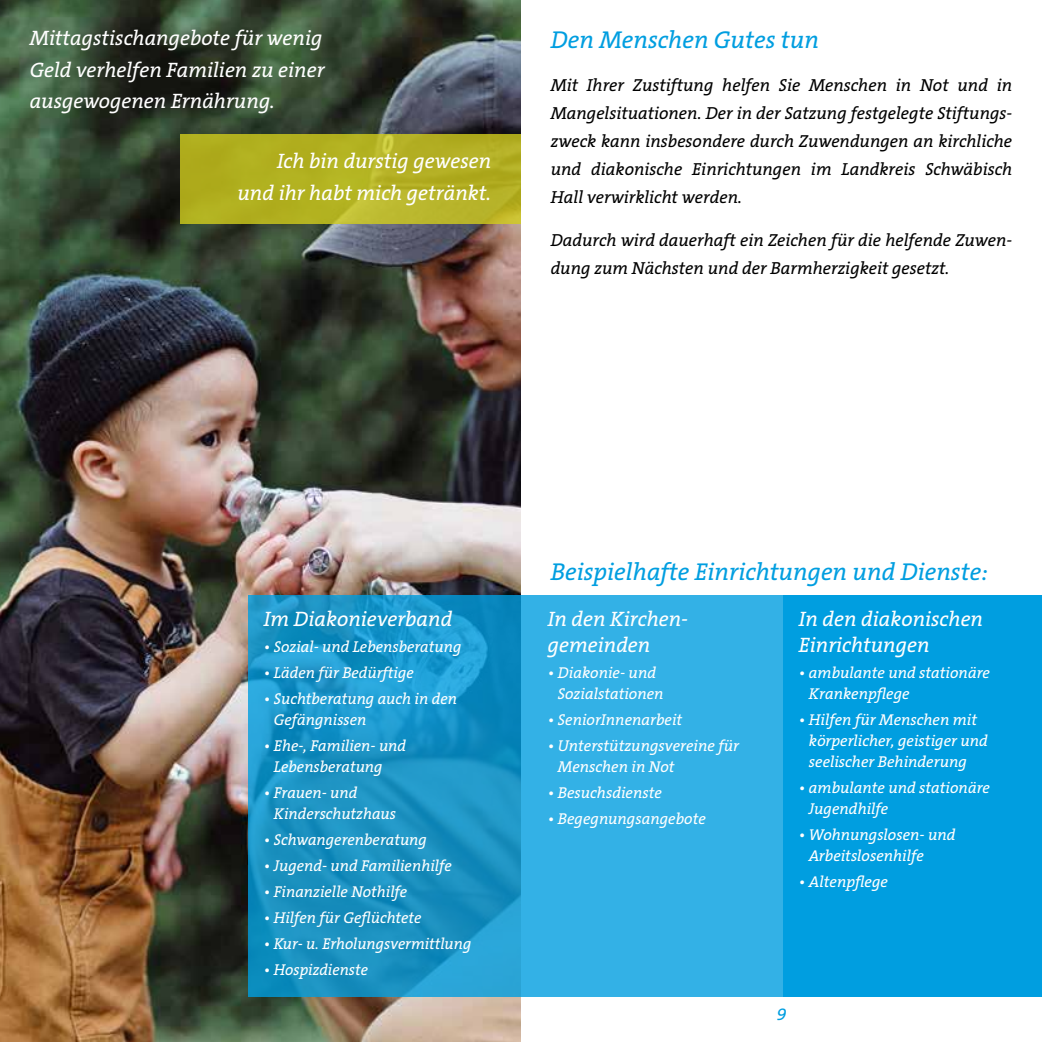
<style>
.page{position:relative;width:1042px;height:1042px;background:#fff}
.page>*{position:absolute;margin:0;border:0;box-sizing:border-box;transform-origin:0 0}
.t1{font:italic 24.5px "The Serif B W5 Plain";color:#009ee0}
.t2{font:italic 21px/31.5px "The Serif B W5 Plain";color:#fff}
.t3{font:italic 17.5px/28px "The Serif B W5 Plain";color:#000;text-align:justify}
.t4{font:italic 17.5px "The Serif B W5 Plain";color:#009ee0}
.t5{font:italic 15.75px/21px "The Serif B W5 Plain";color:#fff}
</style>
<div class="page">
<img style="left:0;top:0;width:521px;height:1042px">
<svg style="left:180px;top:134px;width:341px;height:89px;background:#b3b022"></svg>
<svg style="left:248px;top:595px;width:273px;height:402px;background:#1993c5"></svg>
<div style="left:521px;top:595px;width:265px;height:402px;background:#33b1e6"></div>
<div style="left:784px;top:595px;width:258px;height:402px;background:#009ee0"></div>
<h2 class="t2" style="left:30px;top:23px;width:296px;text-align:justify">Mittagstischangebote für wenig Geld verhelfen Familien zu einer ausgewogenen Ernährung.</h2>
<h2 class="t2" style="left:237px;top:146px;width:255px;text-align:right">Ich bin durstig gewesen und ihr habt mich getränkt.</h2>
<h1 class="t1" style="left:551px;top:24px;width:270px">Den Menschen Gutes tun</h1>
<p class="t3" style="left:551px;top:71px;width:463px">Mit Ihrer Zustiftung helfen Sie Menschen in Not und in Mangelsituationen. Der in der Satzung festgelegte Stiftungs&shy;zweck kann insbesondere durch Zuwendungen an kirchliche und diakonische Einrichtungen im Landkreis Schwäbisch Hall verwirklicht werden.</p>
<p class="t3" style="left:551px;top:226px;width:463px">Dadurch wird dauerhaft ein Zeichen für die helfende Zuwen&shy;dung zum Nächsten und der Barmherzigkeit gesetzt.</p>
<h2 class="t2" style="left:264px;top:603px;width:190px">Im Diakonieverband</h2>
<p class="t5" style="left:264px;top:636px;width:199px">• Sozial- und Lebensberatung</p>
<p class="t5" style="left:264px;top:662px;width:151px">• Läden für Bedürftige</p>
<p class="t5" style="left:274px;top:688px;width:185px;text-indent:-10px">• Suchtberatung auch in den<br>Gefängnissen</p>
<p class="t5" style="left:274px;top:735px;width:134px;text-indent:-10px">• Ehe-, Familien- und<br>Lebensberatung</p>
<p class="t5" style="left:274px;top:782px;width:124px;text-indent:-10px">• Frauen- und<br>Kinderschutzhaus</p>
<p class="t5" style="left:264px;top:829px;width:165px">• Schwangerenberatung</p>
<p class="t5" style="left:264px;top:855px;width:189px">• Jugend- und Familienhilfe</p>
<p class="t5" style="left:264px;top:881px;width:145px">• Finanzielle Nothilfe</p>
<p class="t5" style="left:264px;top:907px;width:159px">• Hilfen für Geflüchtete</p>
<p class="t5" style="left:264px;top:933px;width:209px">• Kur- u. Erholungsvermittlung</p>
<p class="t5" style="left:264px;top:959px;width:106px">• Hospizdienste</p>
<h1 class="t1" style="left:551px;top:556px;width:439px">Beispielhafte Einrichtungen und Dienste:</h1>
<h2 class="t2" style="left:548px;top:606px;width:142px;line-height:26.2px">In den Kirchen&shy;gemeinden</h2>
<p class="t5" style="left:558px;top:662px;width:107px;text-indent:-10px">• Diakonie- und<br>Sozialstationen</p>
<p class="t5" style="left:548px;top:709px;width:136px">• SeniorInnenarbeit</p>
<p class="t5" style="left:558px;top:735px;width:183px;text-indent:-10px">• Unterstützungsvereine für<br>Menschen in Not</p>
<p class="t5" style="left:548px;top:782px;width:116px">• Besuchsdienste</p>
<p class="t5" style="left:548px;top:808px;width:159px">• Begegnungsangebote</p>
<h2 class="t2" style="left:799px;top:606px;width:186px;line-height:26.2px">In den diakonischen<br>Einrichtungen</h2>
<p class="t5" style="left:809px;top:662px;width:183px;text-indent:-10px">• ambulante und stationäre<br>Krankenpflege</p>
<p class="t5" style="left:809px;top:709px;width:181px;text-indent:-10px">• Hilfen für Menschen mit körperlicher, geistiger und seelischer Behinderung</p>
<p class="t5" style="left:809px;top:777px;width:183px;text-indent:-10px">• ambulante und stationäre<br>Jugendhilfe</p>
<p class="t5" style="left:809px;top:824px;width:148px;text-indent:-10px">• Wohnungslosen- und<br>Arbeitslosenhilfe</p>
<p class="t5" style="left:799px;top:871px;width:91px">• Altenpflege</p>
<p class="t4" style="left:776px;top:1003px;width:11px">9</p>
</div>
